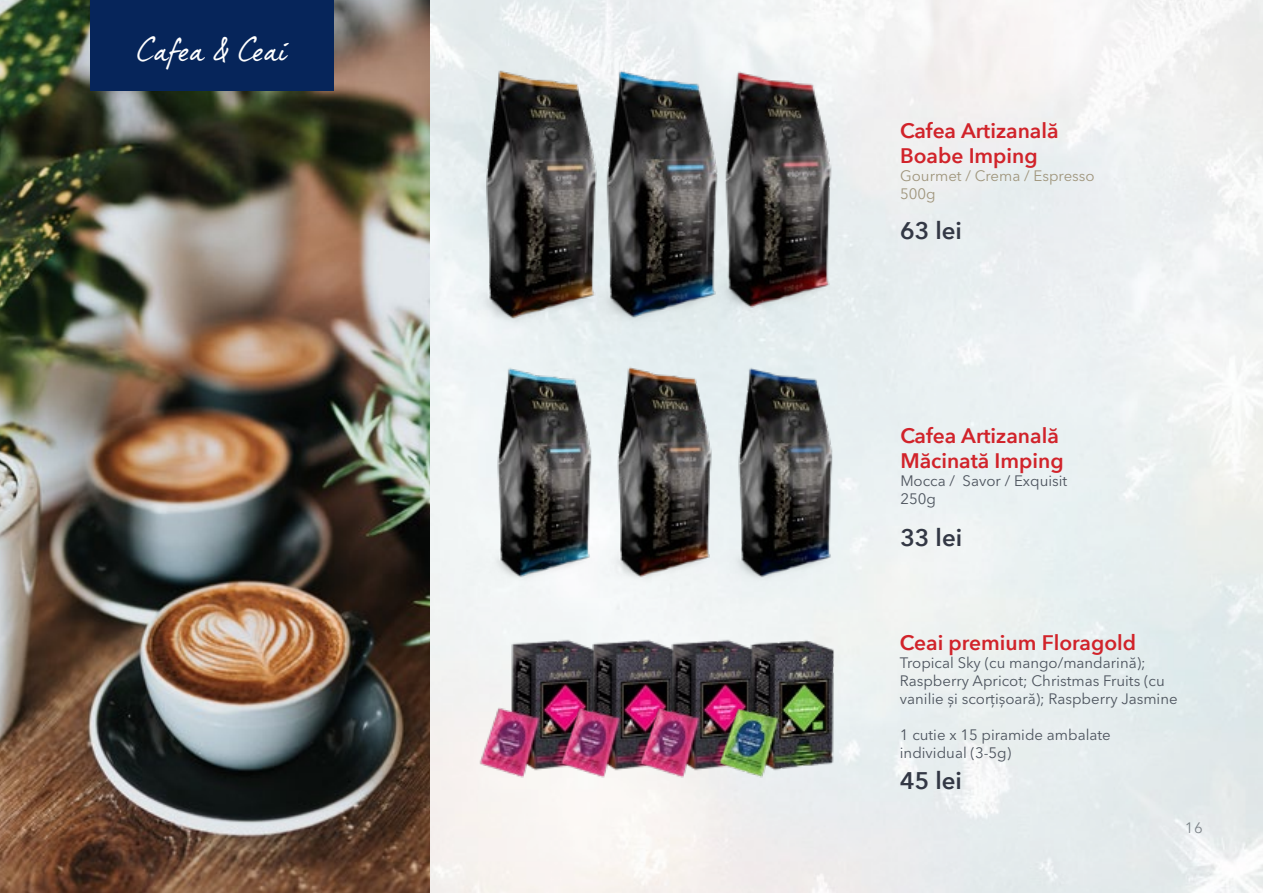
<style>
.page{position:relative;width:1263px;height:893px;background:#fff}
.page>*{position:absolute;margin:0;border:0;box-sizing:border-box;transform-origin:0 0}
.t1{font:30px "Leonidas Script TB2";color:#fff}
.t2{font:600 24px "Avenir Next";color:#333845}
.t3{font:600 21px "Avenir Next";color:#d1232a}
.t4{font:15px/18px "Avenir Next LT Pro";color:#4d545e}
.t5{font:15px "Avenir Next LT Pro";color:#a0967d}
.t6{font:15px "Avenir Next LT Pro";color:#384047}
</style>
<div class="page">
<img style="left:470px;top:356px;width:119px;height:232px">
<img style="left:738px;top:356px;width:121px;height:232px">
<img style="left:589px;top:355px;width:149px;height:233px">
<img style="left:452px;top:57px;width:176px;height:276px">
<img style="left:733px;top:59px;width:128px;height:261px">
<img style="left:582px;top:59px;width:151px;height:272px">
<img style="left:0;top:0;width:430px;height:893px">
<img style="left:467px;top:636px;width:81px;height:144px">
<img style="left:548px;top:636px;width:79px;height:144px">
<img style="left:627px;top:636px;width:79px;height:144px">
<img style="left:706px;top:636px;width:144px;height:144px">
<div style="left:90px;top:0;width:243px;height:90px;background:#06255a"></div>
<p class="t1" style="left:137px;top:32px;width:151px">Cafea &amp; Ceai</p>
<p class="t3" style="left:900px;top:112px;width:160px">Cafea Artizanală</p>
<p class="t3" style="left:900px;top:138px;width:139px">Boabe Imping</p>
<p class="t5" style="left:900px;top:167px;width:196px">Gourmet / Crema / Espresso</p>
<p class="t5" style="left:900px;top:185px;width:37px">500g</p>
<p class="t2" style="left:900px;top:210px;width:63px">63 lei</p>
<p class="t3" style="left:900px;top:417px;width:160px">Cafea Artizanală</p>
<p class="t3" style="left:900px;top:442px;width:165px">Măcinată Imping</p>
<p class="t4" style="left:900px;top:472px;width:168px">Mocca / Savor / Exquisit</p>
<p class="t4" style="left:900px;top:490px;width:37px">250g</p>
<p class="t2" style="left:900px;top:517px;width:63px">33 lei</p>
<p class="t3" style="left:900px;top:624px;width:238px">Ceai premium Floragold</p>
<p class="t4" style="left:900px;top:653px;width:279px">Tropical Sky (cu mango/mandarină);<br>Raspberry Apricot; Christmas Fruits (cu vanilie și scorțișoară); Raspberry Jasmine</p>
<p class="t4" style="left:900px;top:725px;width:212px">1 cutie x 15 piramide ambalate</p>
<p class="t4" style="left:900px;top:743px;width:113px">individual (3-5g)</p>
<p class="t2" style="left:900px;top:760px;width:63px">45 lei</p>
<p class="t6" style="left:1184px;top:819px;width:20px">16</p>
</div>
